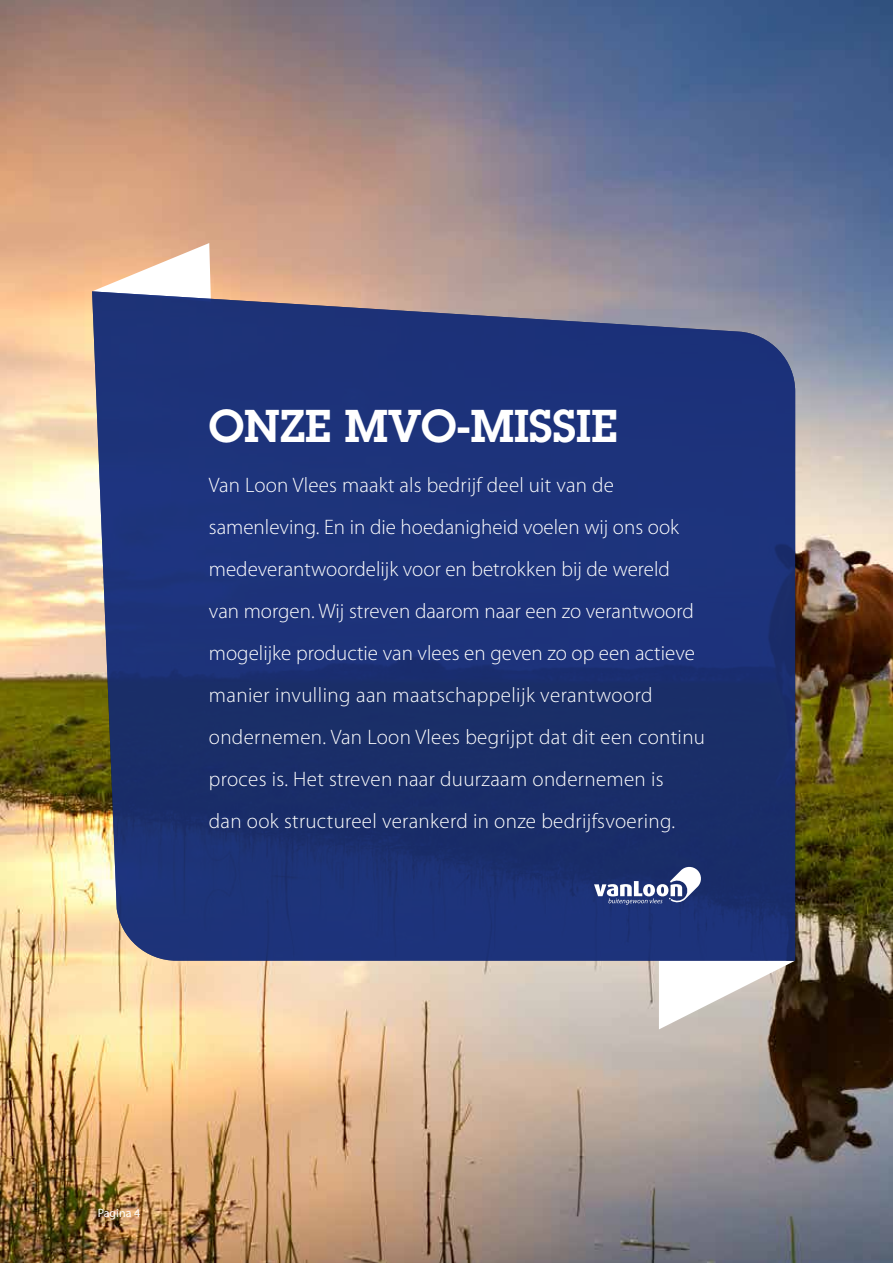
<style>
.page{position:relative;width:893px;height:1263px;background:#fff}
.page>*{position:absolute;margin:0;border:0;box-sizing:border-box;transform-origin:0 0}
.t1{font:600 45px "Lubalin Graph";color:#fff}
.t2{font:300 21px/42px "Myriad Pro";letter-spacing:.01em;color:#fff}
.t3{font:12px "Myriad Pro";color:#fff}
</style>
<div class="page">
<img style="left:0;top:0;width:893px;height:1263px">
<svg style="left:92px;top:243px;width:119px;height:48px"></svg>
<svg style="left:659px;top:961px;width:136px;height:68px"></svg>
<svg style="left:92px;top:291px;width:703px;height:670px;background:#253877"></svg>
<svg style="left:594px;top:866px;width:108px;height:39px"></svg>
<h1 class="t1" style="left:209px;top:397px;width:410px">ONZE MVO-MISSIE</h1>
<p class="t2" style="left:209px;top:464px;width:498px">Van Loon Vlees maakt als bedrijf deel uit van de samenleving. En in die hoedanigheid voelen wij ons ook medeverantwoordelijk voor en betrokken bij de wereld van morgen. Wij streven daarom naar een zo verantwoord mogelijke productie van vlees en geven zo op een actieve manier invulling aan maatschappelijk verantwoord ondernemen. Van Loon Vlees begrijpt dat dit een continu proces is. Het streven naar duurzaam ondernemen is<br>dan ook structureel verankerd in onze bedrijfsvoering.</p>
<p class="t3" style="left:98px;top:1206px;width:44px">Pagina 4</p>
</div>
